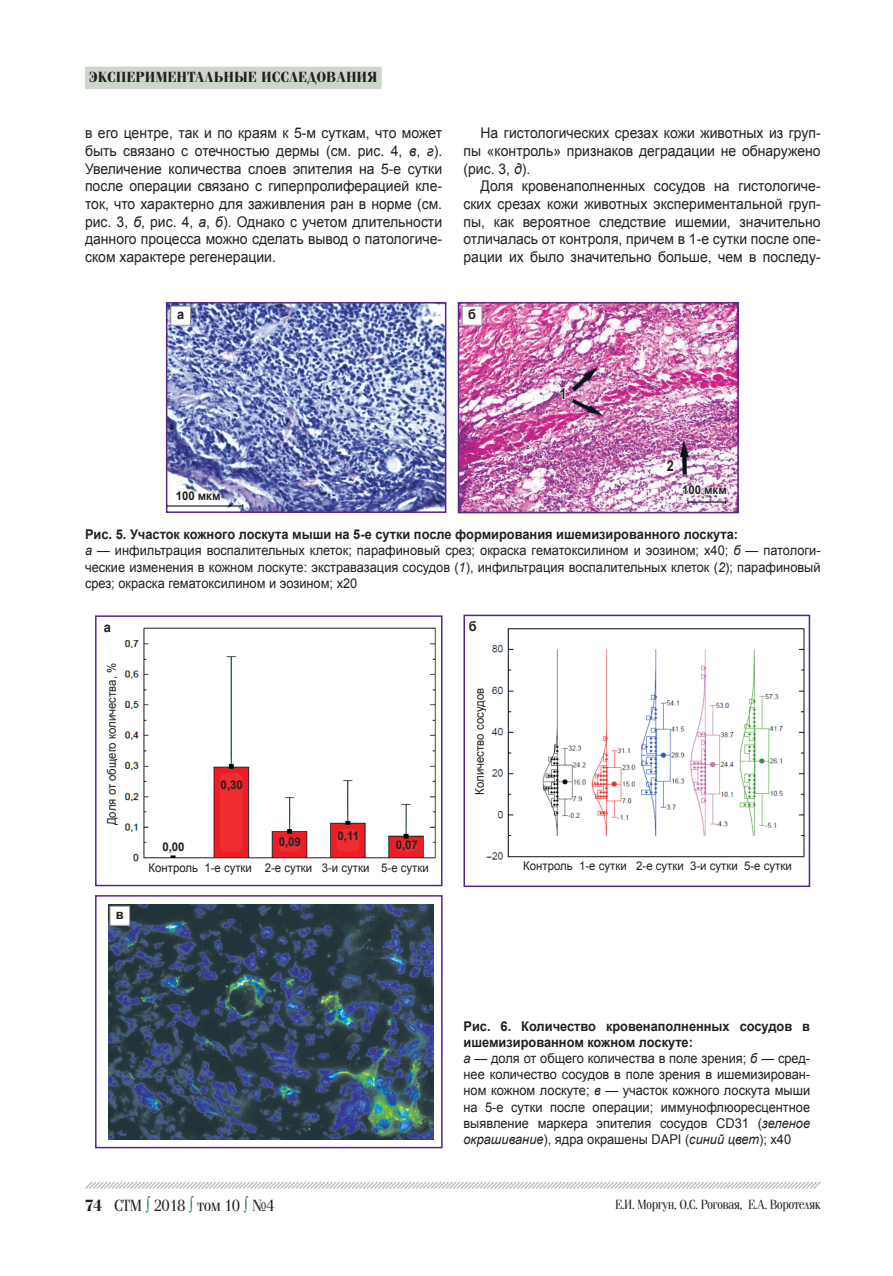
<style>
.page{position:relative;width:893px;height:1276px;background:#fff}
.page>*{position:absolute;margin:0;border:0;box-sizing:border-box;transform-origin:0 0}
.t1{font:16.5px "Simeiz";color:#231f20}
.t2{font:700 15px "Simeiz";letter-spacing:.04em;color:#231f20}
.t3{font:700 15px "Arial";color:#231f20;scale:.85 1}
.t4{font:14.7px/17.7px "Arial";color:#231f20;text-align:justify;scale:.95 1}
.t5{font:13.5px/16.2px "Arial";color:#231f20;scale:.95 1}
.t6{font:13.5px "Simeiz";color:#231f20;scale:.95 1}
.t7{font:700 13.5px "Arial";color:#231f20;scale:.95 1}
.t8{font:12px "Arial";color:#231f20;scale:.95 1}
.t9{font:700 12px "Arial";color:#231f20;scale:.95 1}
.s1{font-style:italic}
.s2{font-weight:700}
.s3{color:#127c43}
</style>
<div class="page">
<div style="left:85px;top:67px;width:297px;height:22px;background:#cbd8c9"></div>
<svg style="left:85px;top:1181px;width:736px;height:8px"></svg>
<img style="left:169px;top:305px;width:274px;height:205px">
<div style="left:166px;top:302px;width:280px;height:211px;border:2px solid #542685"></div>
<img style="left:461px;top:305px;width:275px;height:205px">
<div style="left:458px;top:302px;width:281px;height:211px;border:2px solid #542685"></div>
<svg style="left:559px;top:386px;width:7px;height:14px"></svg>
<svg style="left:175px;top:487px;width:46px;height:18px"></svg>
<svg style="left:681px;top:481px;width:46px;height:19px"></svg>
<img style="left:124px;top:627px;width:312px;height:235px">
<div style="left:95px;top:615px;width:347px;height:271px;border:2px solid #542685"></div>
<img style="left:487px;top:628px;width:318px;height:232px">
<div style="left:463px;top:614px;width:347px;height:273px;border:2px solid #542685"></div>
<img style="left:108px;top:904px;width:325px;height:235px">
<div style="left:110px;top:906px;width:20px;height:19px;background:#fff"></div>
<div style="left:109px;top:906px;width:21px;height:19px;border:1px solid #8b8d90"></div>
<div style="left:171px;top:306px;width:20px;height:19px;background:#fff"></div>
<div style="left:170px;top:306px;width:21px;height:20px;border:1px solid #8b8d90"></div>
<div style="left:462px;top:306px;width:20px;height:19px;background:#fff"></div>
<div style="left:462px;top:306px;width:20px;height:20px;border:1px solid #8b8d90"></div>
<div style="left:95px;top:895px;width:348px;height:253px;border:2px solid #542685"></div>
<p class="t2" style="left:90px;top:69px;width:289px">экспериментальные исследования</p>
<p class="t4" style="left:85px;top:124px;width:377px">в его центре, так и по краям к 5-м суткам, что может быть связано с отечностью дермы (см. рис. 4, <span class="s1">в</span>, <span class="s1">г</span>).<br>Увеличение количества слоев эпителия на 5-е сутки после операции связано с гиперпролиферацией кле&shy;ток, что характерно для заживления ран в норме (см. рис. 3, <span class="s1">б</span>, рис. 4, <span class="s1">а</span>, <span class="s1">б</span>). Однако с учетом длительности данного процесса можно сделать вывод о патологиче&shy;ском характере регенерации.</p>
<p class="t4" style="left:463px;top:124px;width:377px;text-indent:17px">На гистологических срезах кожи животных из груп&shy;пы «контроль» признаков деградации не обнаружено (рис. 3, <span class="s1">д</span>).</p>
<p class="t4" style="left:463px;top:177px;width:377px;text-indent:17px">Доля кровенаполненных сосудов на гистологиче&shy;ских срезах кожи животных экспериментальной груп&shy;пы, как вероятное следствие ишемии, значительно отличалась от контроля, причем в 1-е сутки после опе&shy;рации их было значительно больше, чем в последу-</p>
<p class="t7" style="left:177px;top:305px;width:9px">а</p>
<p class="t7" style="left:468px;top:305px;width:10px">б</p>
<p class="t3" style="left:560px;top:383px;width:10px">1</p>
<p class="t3" style="left:667px;top:456px;width:10px">2</p>
<p class="t9" style="left:682px;top:482px;width:49px">100 мкм</p>
<p class="t5" style="left:85px;top:526px;width:776px"><span class="s2">Рис. 5. Участок кожного лоскута мыши на 5-е сутки после формирования ишемизированного лоскута:<br></span><span class="s1">а</span> — инфильтрация воспалительных клеток; парафиновый срез; окраска гематоксилином и эозином; х40; <span class="s1">б</span> — патологи&shy;ческие изменения в кожном лоскуте: экстравазация сосудов (<span class="s1">1</span>), инфильтрация воспалительных клеток (<span class="s1">2</span>); парафиновый срез; окраска гематоксилином и эозином; х20</p>
<p class="t9" style="left:176px;top:488px;width:49px">100 мкм</p>
<p class="t7" style="left:104px;top:618px;width:9px">а</p>
<p class="t8" style="left:104px;top:825px;width:173px;rotate:-90deg">Доля от общего количества, %</p>
<p class="t7" style="left:116px;top:905px;width:10px">в</p>
<p class="t9" style="left:162px;top:838px;width:25px">0,00</p>
<p class="t9" style="left:221px;top:777px;width:25px">0,30</p>
<p class="t9" style="left:279px;top:834px;width:25px">0,09</p>
<p class="t9" style="left:338px;top:828px;width:24px">0,11</p>
<p class="t9" style="left:396px;top:836px;width:25px">0,07</p>
<p class="t7" style="left:469px;top:617px;width:10px">б</p>
<p class="t8" style="left:472px;top:794px;width:114px;rotate:-90deg">Количество сосудов</p>
<p class="t8" style="left:149px;top:860px;width:297px">Контроль 1-е сутки 2-е сутки 3-и сутки 5-е сутки</p>
<p class="t8" style="left:523px;top:857px;width:284px">Контроль 1-е сутки 2-е сутки 3-и сутки 5-е сутки</p>
<p class="t5" style="left:463px;top:1018px;width:366px"><span class="s2">Рис. 6. Количество кровенаполненных сосудов в ишемизированном кожном лоскуте:<br></span><span class="s1">а</span> — доля от общего количества в поле зрения; <span class="s1">б</span> — сред&shy;нее количество сосудов в поле зрения в ишемизирован&shy;ном кожном лоскуте; <span class="s1">в</span> — участок кожного лоскута мыши на 5-е сутки после операции; иммунофлюоресцентное выявление маркера эпителия сосудов CD31 (<span class="s1">зеленое окрашивание</span>), ядра окрашены DAPI (<span class="s1">синий цвет</span>); х40</p>
<p class="t1" style="left:85px;top:1197px;width:191px"><span class="s2">74</span> СТМ <span class="s3">∫</span> 2018 <span class="s3">∫</span> том 10 <span class="s3">∫</span> №4</p>
<p class="t6" style="left:616px;top:1197px;width:217px">Е.И. Моргун, О.С. Роговая, Е.А. Воротеляк</p>
</div>
